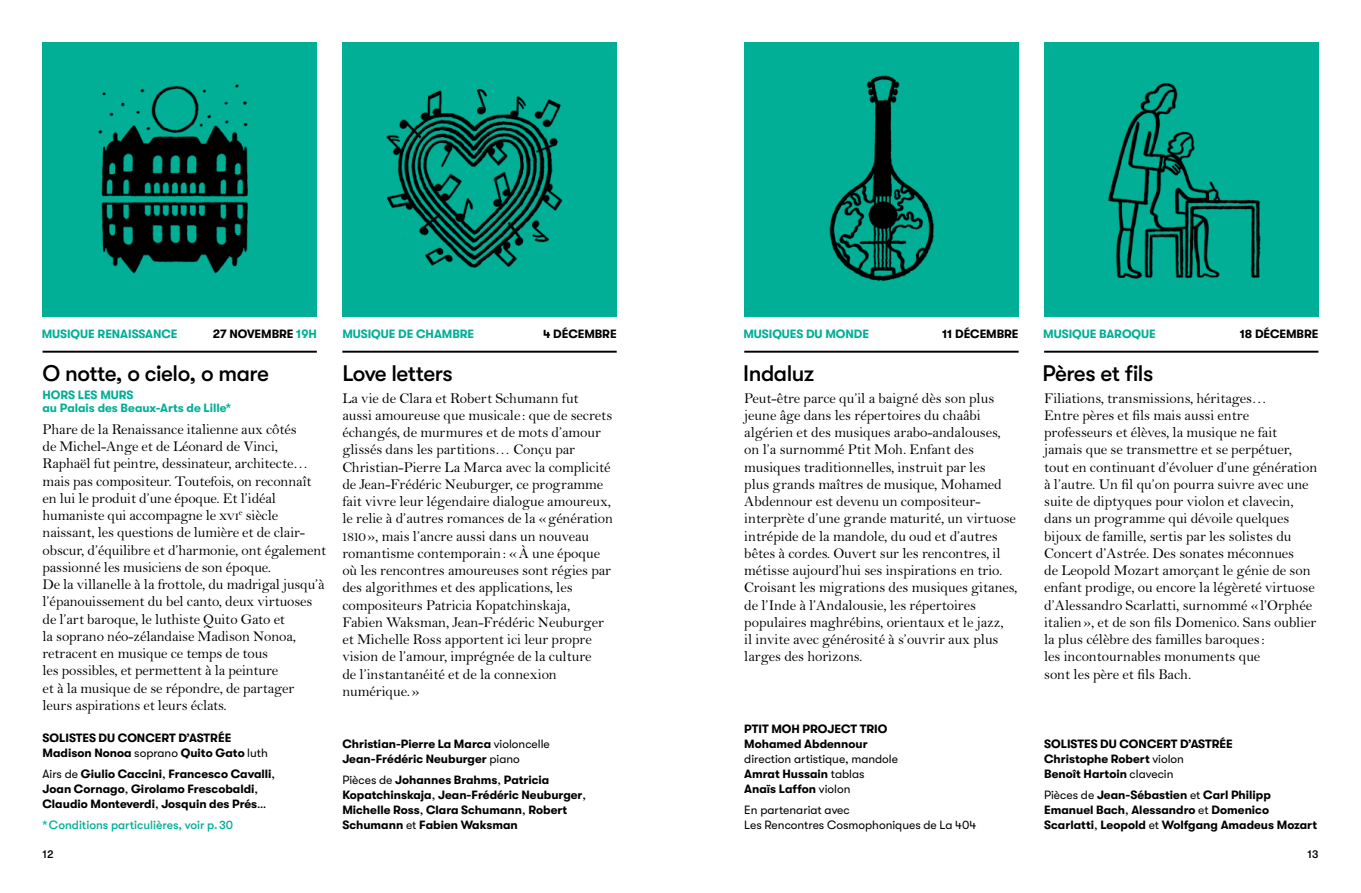
<style>
.page{position:relative;width:1361px;height:893px;background:#fff}
.page>*{position:absolute;margin:0;border:0;box-sizing:border-box;transform-origin:0 0}
.t1{font:500 22.5px "GT Walsheim";letter-spacing:-.02em;color:#000}
.t2{font:15px/17.2px "Bell MT Std";letter-spacing:-.005em;color:#000}
.t3{font:700 12px/15px "GT Walsheim";color:#000}
.t4{font:12px/15px "GT Walsheim";color:#000}
.t5{font:700 12px/13.5px "GT Walsheim";letter-spacing:-.005em;color:#00af96}
.t6{font:500 12px "GT Walsheim";color:#00af96}
.t7{font:500 11.25px "GT Walsheim";color:#000}
.s1{color:#00af96}
.s2{font-weight:400}
.s3{font-weight:700}
</style>
<div class="page">
<div style="left:43px;top:43px;width:274px;height:274px;background:#00af96"></div>
<div style="left:342px;top:43px;width:275px;height:274px;background:#00af96"></div>
<hr style="left:43px;top:351px;width:274px;height:2px;background:#000">
<hr style="left:342px;top:351px;width:275px;height:2px;background:#000">
<div style="left:744px;top:43px;width:274px;height:274px;background:#00af96"></div>
<hr style="left:744px;top:351px;width:274px;height:2px;background:#000">
<div style="left:1044px;top:43px;width:274px;height:274px;background:#00af96"></div>
<hr style="left:1044px;top:351px;width:274px;height:2px;background:#000">
<img style="left:98px;top:84px;width:150px;height:190px">
<img style="left:386px;top:89px;width:177px;height:179px">
<img style="left:829px;top:75px;width:105px;height:206px">
<img style="left:1108px;top:83px;width:153px;height:196px">
<p class="t5" style="left:42px;top:327px;width:137px">MUSIQUE RENAISSANCE</p>
<p class="t3" style="left:213px;top:326px;width:105px">27 NOVEMBRE <span class="s1">19H</span></p>
<p class="t5" style="left:342px;top:327px;width:133px">MUSIQUE DE CHAMBRE</p>
<p class="t3" style="left:543px;top:326px;width:75px">4 DÉCEMBRE</p>
<h1 class="t1" style="left:43px;top:361px;width:228px">O notte, o cielo, o mare</h1>
<p class="t5" style="left:43px;top:388px;width:190px">HORS LES MURS<br>au Palais des Beaux-Arts de Lille*</p>
<p class="t2" style="left:43px;top:421px;width:285px">Phare de la Renaissance italienne aux côtés<br>de Michel-Ange et de Léonard de Vinci, Raphaël fut peintre, dessinateur, architecte… mais pas compositeur. Toutefois, on reconnaît en lui le produit d’une époque. Et l’idéal humaniste qui accompagne le xvi<sup>e</sup> siècle naissant, les questions de lumière et de clair&shy;obscur, d’équilibre et d’harmonie, ont également passionné les musiciens de son époque.<br>De la villanelle à la frottole, du madrigal jusqu’à l’épanouissement du bel canto, deux virtuoses de l’art baroque, le luthiste Quito Gato et<br>la soprano néo-zélandaise Madison Nonoa, retracent en musique ce temps de tous<br>les possibles, et permettent à la peinture<br>et à la musique de se répondre, de partager leurs aspirations et leurs éclats.</p>
<h1 class="t1" style="left:342px;top:361px;width:112px">Love letters</h1>
<p class="t2" style="left:342px;top:389px;width:272px">La vie de Clara et Robert Schumann fut<br>aussi amoureuse que musicale : que de secrets échangés, de murmures et de mots d’amour glissés dans les partitions… Conçu par Christian-Pierre La Marca avec la complicité de Jean-Frédéric Neuburger, ce programme fait vivre leur légendaire dialogue amoureux, le relie à d’autres romances de la «génération 1810», mais l’ancre aussi dans un nouveau romantisme contemporain: «À une époque où les rencontres amoureuses sont régies par des algorithmes et des applications, les compositeurs Patricia Kopatchinskaja, Fabien Waksman, Jean-Frédéric Neuburger et Michelle Ross apportent ici leur propre vision de l’amour, imprégnée de la culture<br>de l’instantanéité et de la connexion numérique.»</p>
<p class="t3" style="left:43px;top:731px;width:227px">SOLISTES DU CONCERT D’ASTRÉE<br>Madison Nonoa <span class="s2">soprano</span> Quito Gato <span class="s2">luth</span></p>
<p class="t3" style="left:43px;top:767px;width:234px"><span class="s2">Airs de</span> Giulio Caccini<span class="s2">,</span> Francesco Cavalli<span class="s2">,<br></span>Joan Cornago<span class="s2">,</span> Girolamo Frescobaldi<span class="s2">,<br></span>Claudio Monteverdi<span class="s2">,</span> Josquin des Prés<span class="s2">…</span></p>
<p class="t6" style="left:43px;top:818px;width:192px">* Conditions particulières, voir p. 30</p>
<p class="t3" style="left:342px;top:737px;width:209px">Christian-Pierre La Marca <span class="s2">violoncelle<br></span>Jean-Frédéric Neuburger <span class="s2">piano</span></p>
<p class="t3" style="left:342px;top:773px;width:245px"><span class="s2">Pièces de</span> Johannes Brahms<span class="s2">,</span> Patricia Kopatchinskaja<span class="s2">,</span> Jean-Frédéric Neuburger<span class="s2">, </span>Michelle Ross<span class="s2">,</span> Clara Schumann<span class="s2">,</span> Robert Schumann <span class="s2">et</span> Fabien Waksman</p>
<p class="t5" style="left:743px;top:327px;width:127px">MUSIQUES DU MONDE</p>
<p class="t3" style="left:942px;top:326px;width:78px">11 DÉCEMBRE</p>
<h1 class="t1" style="left:743px;top:361px;width:72px">Indaluz</h1>
<p class="t2" style="left:744px;top:389px;width:275px">Peut-être parce qu’il a baigné dès son plus jeune âge dans les répertoires du chaâbi algérien et des musiques arabo-andalouses, on l’a surnommé Ptit Moh. Enfant des musiques traditionnelles, instruit par les<br>plus grands maîtres de musique, Mohamed Abdennour est devenu un compositeur&shy;interprète d’une grande maturité, un virtuose intrépide de la mandole, du oud et d’autres bêtes à cordes. Ouvert sur les rencontres, il métisse aujourd’hui ses inspirations en trio.<br>Croisant les migrations des musiques gitanes, de l’Inde à l’Andalousie, les répertoires populaires maghrébins, orientaux et le jazz,<br>il invite avec générosité à s’ouvrir aux plus larges des horizons.</p>
<p class="t3" style="left:744px;top:722px;width:145px">PTIT MOH PROJECT TRIO<br>Mohamed Abdennour</p>
<p class="t4" style="left:744px;top:752px;width:155px">direction artistique, mandole<br><span class="s3">Amrat Hussain</span> tablas<br><span class="s3">Anaïs Laffon</span> violon</p>
<p class="t4" style="left:744px;top:803px;width:234px">En partenariat avec<br>Les Rencontres Cosmophoniques de La 404</p>
<p class="t5" style="left:1043px;top:327px;width:114px">MUSIQUE BAROQUE</p>
<p class="t3" style="left:1239px;top:326px;width:80px">18 DÉCEMBRE</p>
<h1 class="t1" style="left:1042px;top:361px;width:112px">Pères et fils</h1>
<p class="t2" style="left:1044px;top:389px;width:275px">Filiations, transmissions, héritages…<br>Entre pères et fils mais aussi entre professeurs et élèves, la musique ne fait jamais que se transmettre et se perpétuer, tout en continuant d’évoluer d’une génération à l’autre. Un fil qu’on pourra suivre avec une suite de diptyques pour violon et clavecin, dans un programme qui dévoile quelques bijoux de famille, sertis par les solistes du Concert d’Astrée. Des sonates méconnues<br>de Leopold Mozart amorçant le génie de son enfant prodige, ou encore la légèreté virtuose d’Alessandro Scarlatti, surnommé «l’Orphée italien», et de son fils Domenico. Sans oublier la plus célèbre des familles baroques:<br>les incontournables monuments que<br>sont les père et fils Bach.</p>
<p class="t3" style="left:1044px;top:737px;width:190px">SOLISTES DU CONCERT D’ASTRÉE<br>Christophe Robert <span class="s2">violon<br></span>Benoît Hartoin <span class="s2">clavecin</span></p>
<p class="t3" style="left:1044px;top:788px;width:274px"><span class="s2">Pièces de</span> Jean-Sébastien <span class="s2">et</span> Carl Philipp<br>Emanuel Bach<span class="s2">,</span> Alessandro <span class="s2">et</span> Domenico<br>Scarlatti<span class="s2">,</span> Leopold <span class="s2">et</span> Wolfgang Amadeus Mozart</p>
<p class="t7" style="left:43px;top:848px;width:13px">12</p>
<p class="t7" style="left:1307px;top:848px;width:12px">13</p>
</div>
